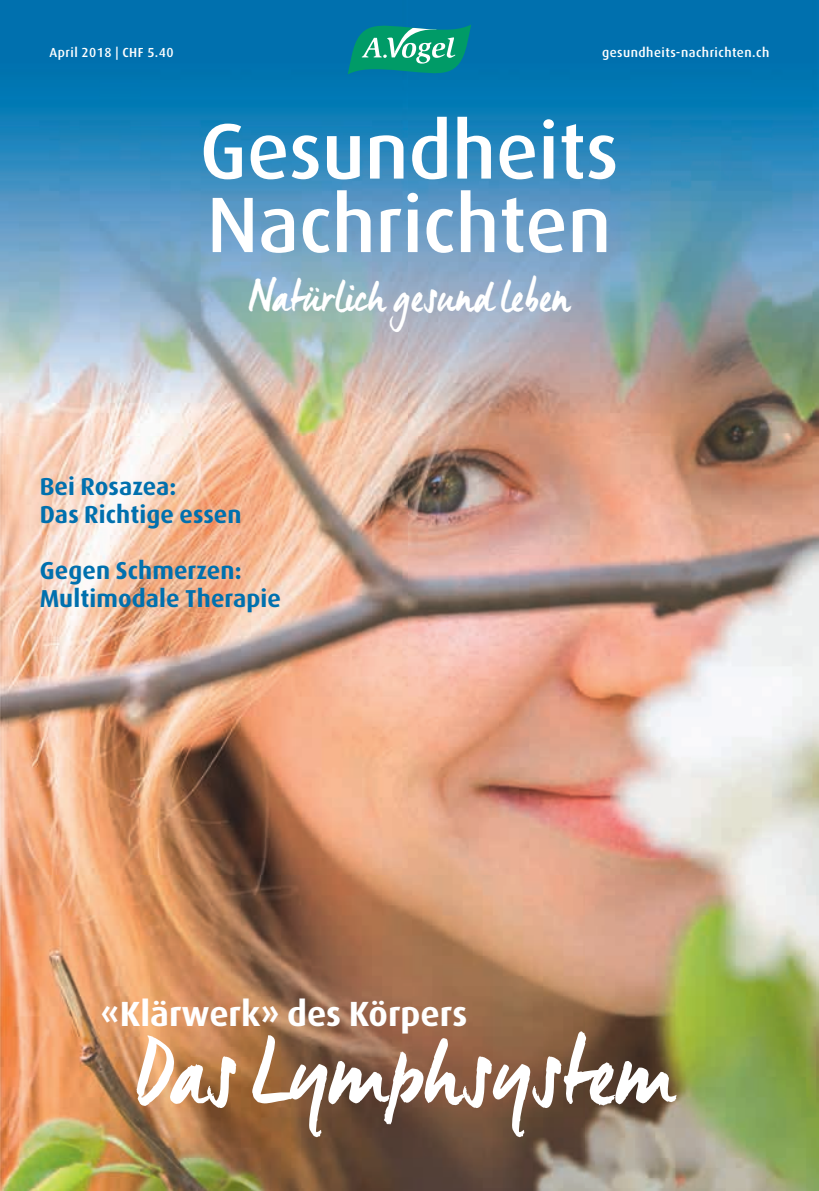
<style>
.page{position:relative;width:819px;height:1191px;background:#fff}
.page>*{position:absolute;margin:0;border:0;box-sizing:border-box;transform-origin:0 0}
.t1{font:96.25px "Manus";color:#fff}
.t2{font:500 78.75px/73.5px "Dax";color:#fff}
.t3{font:44.62px "Manus";letter-spacing:.005em;color:#fff}
.t4{font:700 35px "Dax";color:#fff}
.t5{font:700 24.5px/28px "Dax";letter-spacing:.005em;color:#0070ae}
.t6{font:500 13.12px "Dax";letter-spacing:.035em;color:#fff}
</style>
<div class="page">
<img style="left:0;top:0;width:819px;height:1191px">
<svg style="left:0;top:0;width:1px;height:436px"></svg>
<svg style="left:347px;top:25px;width:124px;height:49px;background:#209e8a"></svg>
<p class="t6" style="left:50px;top:45px;width:125px">April 2018 | CHF 5.40</p>
<p class="t6" style="left:602px;top:45px;width:169px">gesundheits-nachrichten.ch</p>
<h2 class="t2" style="left:200px;top:115px;width:420px">Gesundheits<br>Nachrichten</h2>
<h3 class="t3" style="left:249px;top:270px;width:323px">Natürlich gesund leben</h3>
<p class="t5" style="left:40px;top:473px;width:203px">Bei Rosazea:<br>Das Richtige essen</p>
<p class="t5" style="left:40px;top:557px;width:243px">Gegen Schmerzen:<br>Multimodale Therapie</p>
<h3 class="t4" style="left:100px;top:994px;width:368px">«Klärwerk» des Körpers</h3>
<h1 class="t1" style="left:136px;top:1013px;width:539px">Das Lymphsystem</h1>
</div>
